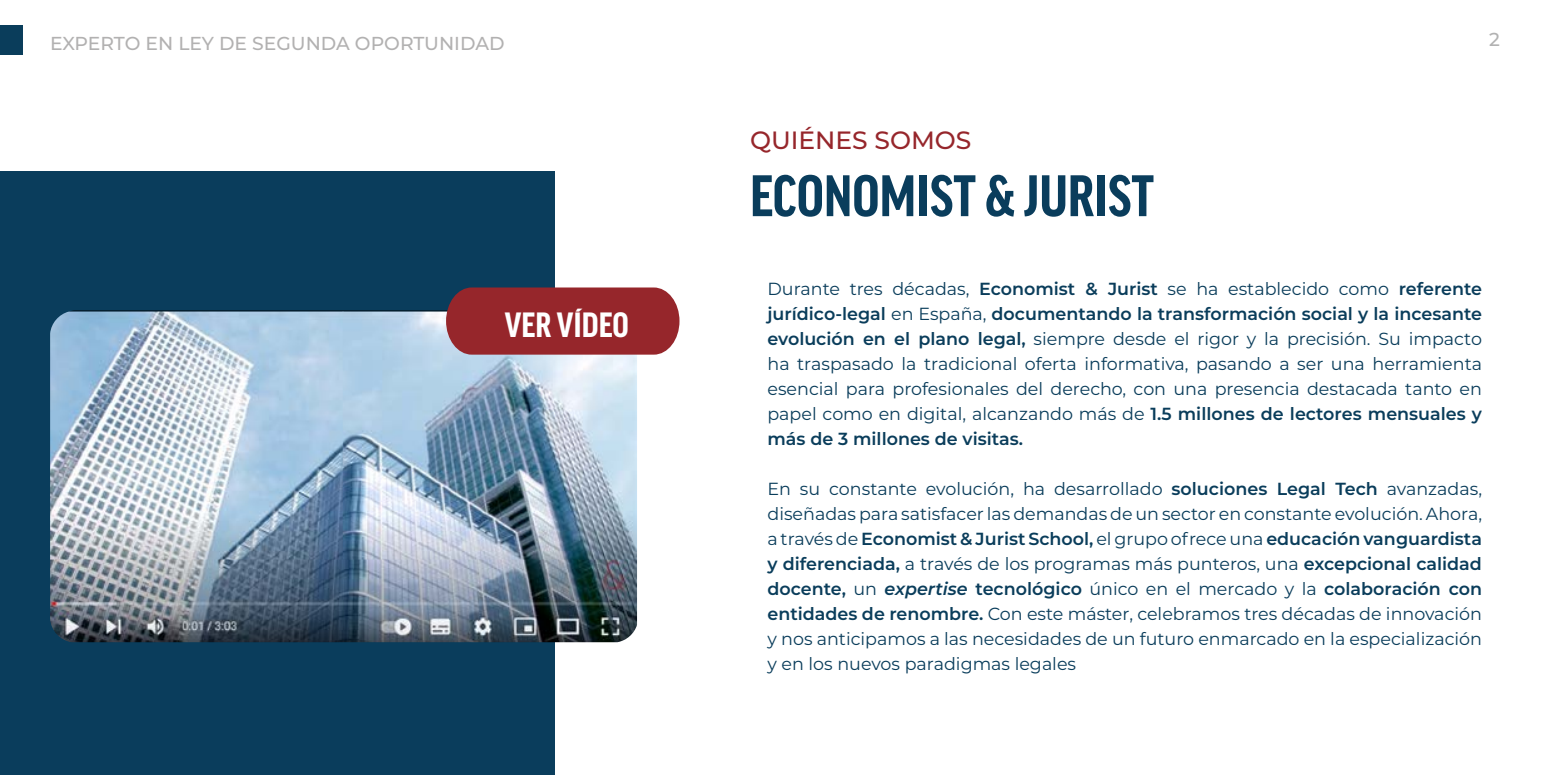
<style>
.page{position:relative;width:1550px;height:775px;background:#fff}
.page>*{position:absolute;margin:0;border:0;box-sizing:border-box;transform-origin:0 0}
.t1{font:700 condensed 62.5px "Good Headline OT";color:#0a3d5c}
.t2{font:700 condensed 37.5px "Good Headline OT";color:#fff}
.t3{font:500 25px "Montserrat";color:#96262b}
.t4{font:500 18.75px "Montserrat";color:#b2b1b1}
.t5{font:500 18.75px "Montserrat";color:#b2b2b2}
.t6{font:17.5px/25px "Montserrat";color:#0a3d5b;text-align:justify}
.s1{font-weight:600}
.s2{font-weight:600;font-style:italic}
</style>
<div class="page">
<div style="left:0;top:25px;width:22px;height:30px;background:#0a3d5b"></div>
<div style="left:0;top:171px;width:555px;height:604px;background:#0a3d5c"></div>
<img style="left:50px;top:311px;width:587px;height:331px">
<div style="left:446px;top:288px;width:234px;height:67px;background:#96262b"></div>
<p class="t4" style="left:50px;top:30px;width:456px">EXPERTO EN LEY DE SEGUNDA OPORTUNIDAD</p>
<p class="t5" style="left:1489px;top:27px;width:12px">2</p>
<h3 class="t3" style="left:750px;top:123px;width:223px">QUIÉNES SOMOS</h3>
<h2 class="t2" style="left:505px;top:308px;width:125px">VER VÍDEO</h2>
<h1 class="t1" style="left:750px;top:167px;width:405px">ECONOMIST &amp; JURIST</h1>
<p class="t6" style="left:768px;top:275px;width:716px">Durante tres décadas, <span class="s1">Economist &amp; Jurist</span> se ha establecido como <span class="s1">referente jurídico-legal</span> en España, <span class="s1">documentando la transformación social y la incesante evolución en el plano legal,</span> siempre desde el rigor y la precisión. Su impacto ha traspasado la tradicional oferta informativa, pasando a ser una herramienta esencial para profesionales del derecho, con una presencia destacada tanto en papel como en digital, alcanzando más de <span class="s1">1.5 millones de lectores mensuales y más de 3 millones de visitas.</span></p>
<p class="t6" style="left:768px;top:476px;width:716px">En su constante evolución, ha desarrollado <span class="s1">soluciones Legal Tech</span> avanzadas, diseñadas para satisfacer las demandas de un sector en constante evolución. Ahora, a través de <span class="s1">Economist &amp; Jurist School,</span> el grupo ofrece una <span class="s1">educación vanguardista y diferenciada,</span> a través de los programas más punteros, una <span class="s1">excepcional calidad docente,</span> un <span class="s2">expertise</span> <span class="s1">tecnológico</span> único en el mercado y la <span class="s1">colaboración con entidades de renombre.</span> Con este máster, celebramos tres décadas de innovación y nos anticipamos a las necesidades de un futuro enmarcado en la especialización y en los nuevos paradigmas legales</p>
</div>
